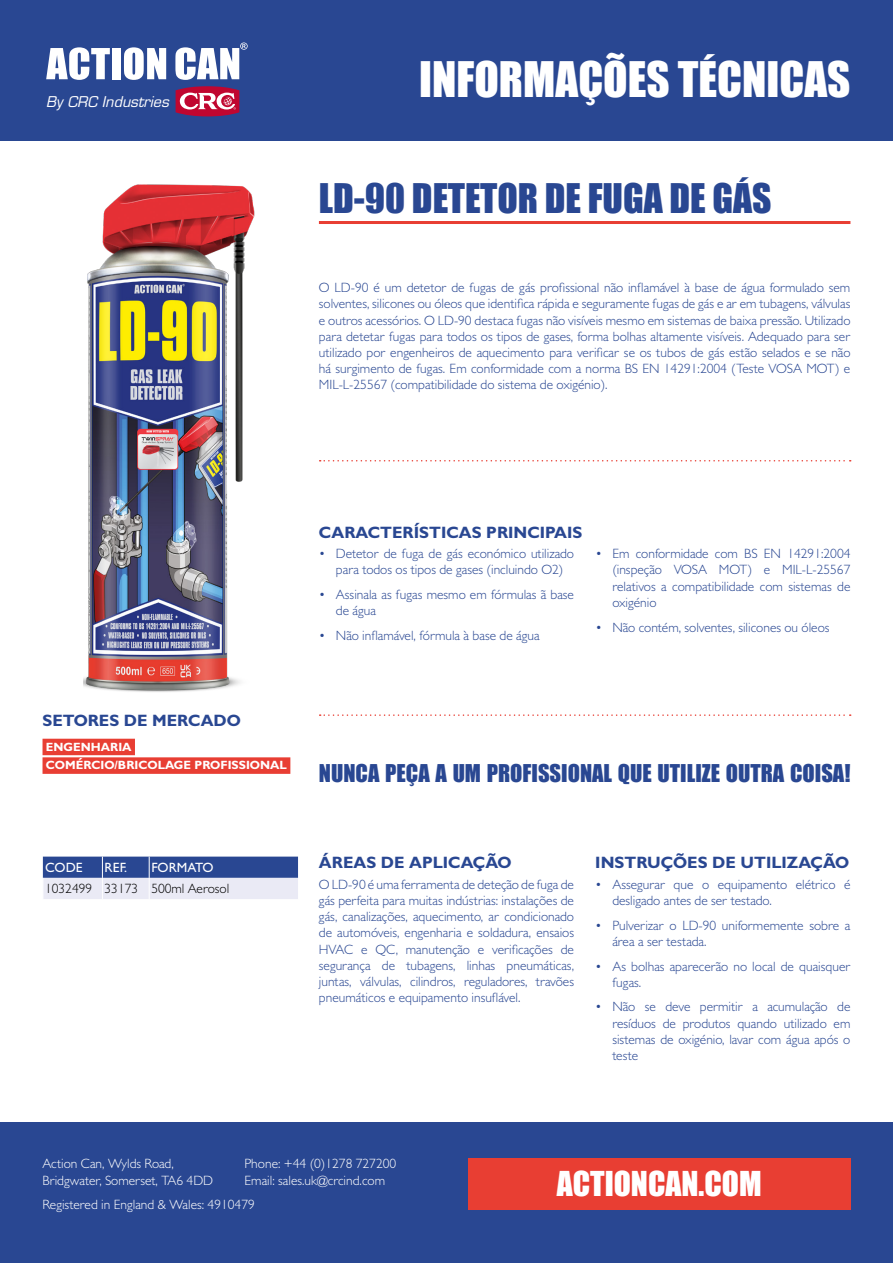
<style>
.page{position:relative;width:893px;height:1263px;background:#fff}
.page>*{position:absolute;margin:0;border:0;box-sizing:border-box;transform-origin:0 0}
.t1{font:45px "Impact";color:#fff}
.t2{font:37.5px "Impact";color:#294792}
.t3{font:31.5px "Impact";color:#fff}
.t4{font:22.5px "Impact";color:#294792}
.t5{font:700 16.5px "Gill Sans MT Pro";color:#294792}
.t6{font:italic 14.55px "Eurostile LT Std";color:#fff}
.t7{font:300 13.5px/16.2px "Gill Sans MT Pro";color:#294792;text-align:justify}
.t8{font:300 13.5px/16.2px "Gill Sans MT Pro";color:#fff}
.t9{font:300 13.5px "Gill Sans MT Pro";color:#000}
.t10{font:500 13.5px "Gill Sans MT Pro";color:#fff}
.t11{font:700 12px/18.6px "Gill Sans MT Pro";color:#fff}
</style>
<div class="page">
<div style="left:0;top:1123px;width:893px;height:140px;background:#294792"></div>
<div style="left:0;top:0;width:893px;height:140px;background:#294792"></div>
<div style="left:468px;top:1158px;width:382px;height:51px;background:#e83e33"></div>
<svg style="left:46px;top:47px;width:64px;height:33px"></svg>
<div style="left:112px;top:48px;width:9px;height:31px;background:#fff"></div>
<svg style="left:124px;top:47px;width:42px;height:33px"></svg>
<svg style="left:175px;top:43px;width:73px;height:37px"></svg>
<svg style="left:176px;top:86px;width:63px;height:30px;background:#c24669"></svg>
<svg style="left:320px;top:460px;width:531px;height:1px"></svg>
<svg style="left:320px;top:714px;width:531px;height:2px"></svg>
<img style="left:84px;top:184px;width:171px;height:508px">
<hr style="left:319px;top:221px;width:531px;height:3px;background:#e83e33">
<div style="left:43px;top:739px;width:92px;height:16px;background:#e83e33"></div>
<div style="left:43px;top:757px;width:247px;height:17px;background:#e83e33"></div>
<svg style="left:43px;top:857px;width:255px;height:42px;background:#8b9ac4"></svg>
<p class="t6" style="left:46px;top:93px;width:124px">By CRC Industries</p>
<h1 class="t1" style="left:419px;top:45px;width:433px">INFORMAÇÕES TÉCNICAS</h1>
<h2 class="t2" style="left:319px;top:169px;width:454px">LD-90 DETETOR DE FUGA DE GÁS</h2>
<p class="t7" style="left:319px;top:279px;width:533px">O LD-90 é um detetor de fugas de gás profissional não inflamável à base de água formulado sem solventes, silicones ou óleos que identifica rápida e seguramente fugas de gás e ar em tubagens, válvulas e outros acessórios. O LD-90 destaca fugas não visíveis mesmo em sistemas de baixa pressão. Utilizado para detetar fugas para todos os tipos de gases, forma bolhas altamente visíveis. Adequado para ser utilizado por engenheiros de aquecimento para verificar se os tubos de gás estão selados e se não há surgimento de fugas. Em conformidade com a norma BS EN 14291:2004 (Teste VOSA MOT) e MIL-L-25567 (compatibilidade do sistema de oxigénio).</p>
<p class="t5" style="left:43px;top:710px;width:200px">SETORES DE MERCADO</p>
<p class="t11" style="left:46px;top:737px;width:243px">ENGENHARIA<br>COMÉRCIO/BRICOLAGE PROFISSIONAL</p>
<p class="t5" style="left:319px;top:522px;width:265px">CARACTERÍSTICAS PRINCIPAIS</p>
<p class="t7" style="left:319px;top:545px;width:257px;text-align:center">• Detetor de fuga de gás económico utilizado para todos os tipos de gases (incluindo O2)</p>
<p class="t7" style="left:336px;top:586px;width:240px;text-indent:-17px">• Assinala as fugas mesmo em fórmulas ã base de água</p>
<p class="t7" style="left:319px;top:627px;width:222px">• Não inflamável, fórmula à base de água</p>
<p class="t7" style="left:612px;top:545px;width:240px;text-indent:-17px">• Em conformidade com BS EN 14291:2004 (inspeção VOSA MOT) e MIL-L-25567 relativos a compatibilidade com sistemas de oxigénio</p>
<p class="t7" style="left:595px;top:619px;width:236px">• Não contém, solventes, silicones ou óleos</p>
<h3 class="t4" style="left:319px;top:756px;width:533px">NUNCA PEÇA A UM PROFISSIONAL QUE UTILIZE OUTRA COISA!</h3>
<p class="t5" style="left:319px;top:852px;width:194px">ÁREAS DE APLICAÇÃO</p>
<p class="t10" style="left:45px;top:859px;width:39px">CODE</p>
<p class="t10" style="left:105px;top:859px;width:24px">REF.</p>
<p class="t10" style="left:151px;top:859px;width:64px">FORMATO</p>
<p class="t9" style="left:45px;top:880px;width:186px">1032499 33173 500ml Aerosol</p>
<p class="t7" style="left:319px;top:876px;width:257px">O LD-90 é uma ferramenta de deteção de fuga de gás perfeita para muitas indústrias: instalações de gás, canalizações, aquecimento, ar condicionado de automóveis, engenharia e soldadura, ensaios HVAC e QC, manutenção e verificações de segurança de tubagens, linhas pneumáticas, juntas, válvulas, cilindros, reguladores, travões pneumáticos e equipamento insuflável.</p>
<p class="t5" style="left:595px;top:852px;width:255px">INSTRUÇÕES DE UTILIZAÇÃO</p>
<p class="t7" style="left:612px;top:876px;width:240px;text-indent:-17px">• Assegurar que o equipamento elétrico é desligado antes de ser testado.</p>
<p class="t7" style="left:612px;top:917px;width:240px;text-indent:-17px">• Pulverizar o LD-90 uniformemente sobre a área a ser testada.</p>
<p class="t7" style="left:612px;top:958px;width:240px;text-indent:-17px">• As bolhas aparecerão no local de quaisquer fugas.</p>
<p class="t7" style="left:612px;top:998px;width:240px;text-indent:-17px">• Não se deve permitir a acumulação de resíduos de produtos quando utilizado em sistemas de oxigénio, lavar com água após o teste</p>
<p class="t8" style="left:43px;top:1155px;width:172px">Action Can, Wylds Road,<br>Bridgwater, Somerset, TA6 4DD</p>
<p class="t8" style="left:244px;top:1155px;width:153px">Phone: +44 (0)1278 727200<br>Email: sales.uk@crcind.com</p>
<h3 class="t3" style="left:557px;top:1159px;width:206px">ACTIONCAN.COM</h3>
<p class="t8" style="left:43px;top:1196px;width:214px">Registered in England &amp; Wales: 4910479</p>
</div>
